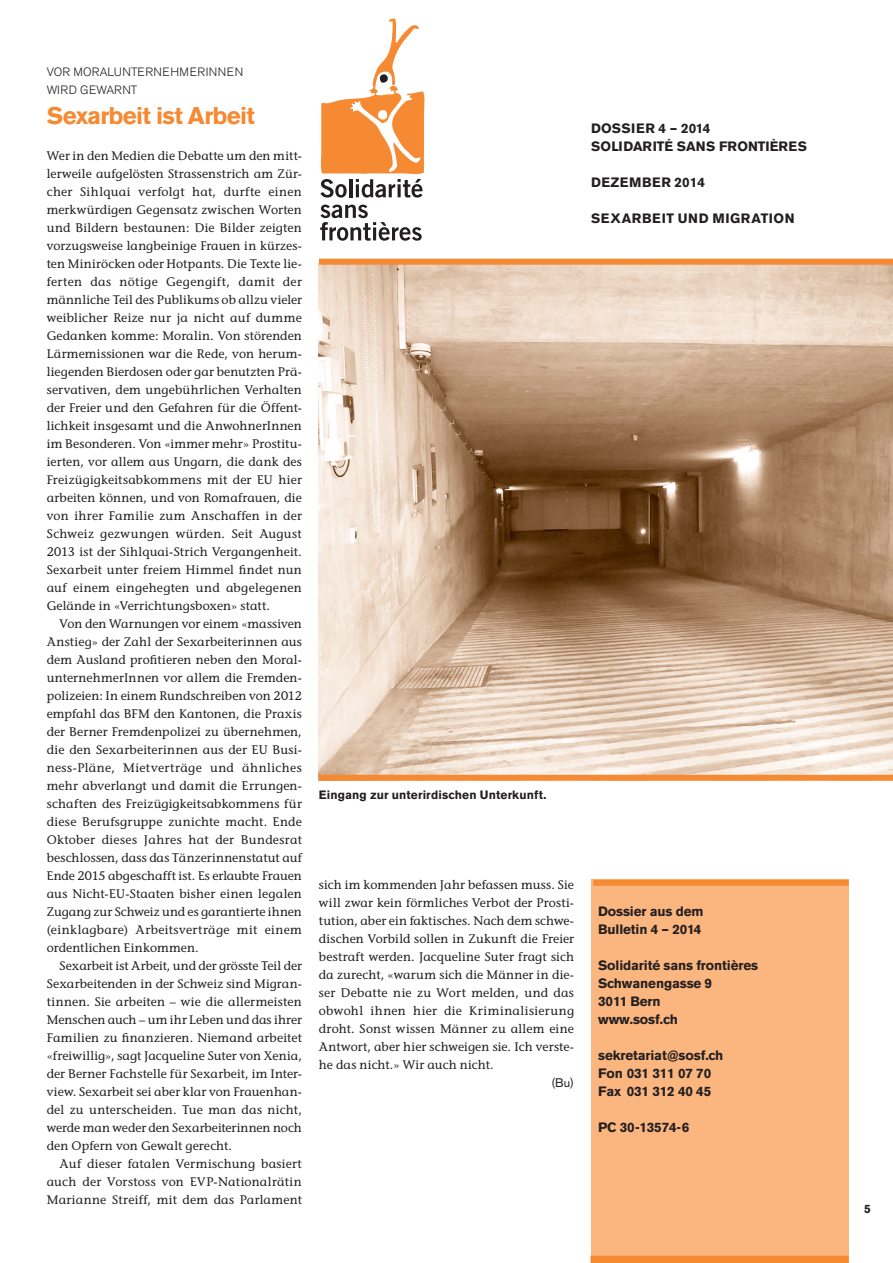
<style>
.page{position:relative;width:893px;height:1263px;background:#fff}
.page>*{position:absolute;margin:0;border:0;box-sizing:border-box;transform-origin:0 0}
.t1{font:700 24px "Akzidenz Grotesk BE";color:#f68a33}
.t2{font:700 13.5px/18px "Akzidenz Grotesk BE";color:#231f20}
.t3{font:700 13.5px "Akzidenz Grotesk BE";letter-spacing:.045em;color:#231f20}
.t4{font:700 13.5px "Akzidenz Grotesk BE";letter-spacing:.04em;color:#231f20}
.t5{font:12.3px/18px "Stone Informal";letter-spacing:.01em;color:#231f20;text-align:justify}
.t6{font:12.3px "Akzidenz Grotesk BE";color:#231f20}
.t7{font:700 12px "Akzidenz Grotesk BE";color:#231f20}
.t8{font:300 12px/18px "Akzidenz Grotesk BE";letter-spacing:.04em;color:#231f20}
</style>
<div class="page">
<div style="left:591px;top:880px;width:258px;height:383px;background:#fbb57e"></div>
<img style="left:319px;top:265px;width:574px;height:510px">
<div style="left:319px;top:259px;width:574px;height:6px;background:#f68a33"></div>
<svg style="left:320px;top:18px;width:104px;height:180px"></svg>
<svg style="left:320px;top:205px;width:102px;height:36px"></svg>
<div style="left:593px;top:880px;width:256px;height:6px;background:#f68a33"></div>
<div style="left:590px;top:1256px;width:259px;height:7px;background:#f68a33"></div>
<div style="left:319px;top:775px;width:574px;height:6px;background:#f68a33"></div>
<p class="t8" style="left:47px;top:64px;width:198px">VOR MORALUNTERNEHM ERI NNEN<br>WIRD GEWARNT</p>
<h1 class="t1" style="left:47px;top:101px;width:210px">Sexarbeit ist Arbeit</h1>
<p class="t5" style="left:47px;top:146px;width:257px">Wer in den Medien die Debatte um den mitt&shy;lerweile aufgelösten Strassenstrich am Zür&shy;cher Sihlquai verfolgt hat, durfte einen merkwürdigen Gegensatz zwischen Worten und Bildern bestaunen: Die Bilder zeigten vorzugsweise langbeinige Frauen in kürzes&shy;ten Miniröcken oder Hotpants. Die Texte lie&shy;ferten das nötige Gegengift, damit der männliche Teil des Publikums ob allzu vieler weiblicher Reize nur ja nicht auf dumme Gedanken komme: Moralin. Von störenden Lärmemissionen war die Rede, von herum&shy;liegenden Bierdosen oder gar benutzten Prä&shy;servativen, dem ungebührlichen Verhalten der Freier und den Gefahren für die Öffent&shy;lichkeit insgesamt und die AnwohnerInnen im Besonderen. Von «immer mehr» Prostitu&shy;ierten, vor allem aus Ungarn, die dank des Freizügigkeitsabkommens mit der EU hier arbeiten können, und von Romafrauen, die von ihrer Familie zum Anschaffen in der Schweiz gezwungen würden. Seit August 2013 ist der Sihlquai-Strich Vergangenheit.<br>Sexarbeit unter freiem Himmel findet nun auf einem eingehegten und abgelegenen Gelände in «Verrichtungsboxen» statt.</p>
<p class="t5" style="left:47px;top:614px;width:257px;text-indent:13px">Von den Warnungen vor einem «massiven Anstieg» der Zahl der Sexarbeiterinnen aus dem Ausland profitieren neben den Moral&shy;unternehmerInnen vor allem die Fremden&shy;polizeien: In einem Rundschreiben von 2012 empfahl das BFM den Kantonen, die Praxis der Berner Fremdenpolizei zu übernehmen, die den Sexarbeiterinnen aus der EU Busi&shy;ness-Pläne, Mietverträge und ähnliches mehr abverlangt und damit die Errungen&shy;schaften des Freizügigkeitsabkommens für diese Berufsgruppe zunichte macht. Ende Oktober dieses Jahres hat der Bundesrat beschlossen, dass das Tänzerinnenstatut auf Ende 2015 abgeschafft ist. Es erlaubte Frauen aus Nicht-EU-Staaten bisher einen legalen Zugang zur Schweiz und es garantierte ihnen (einklagbare) Arbeitsverträge mit einem ordentlichen Einkommen.</p>
<p class="t5" style="left:47px;top:957px;width:257px;text-indent:13px">Sexarbeit ist Arbeit, und der grösste Teil der Sexarbeitenden in der Schweiz sind Migran&shy;tinnen. Sie arbeiten – wie die allermeisten Menschen auch – um ihr Leben und das ihrer Familien zu finanzieren. Niemand arbeitet «freiwillig», sagt Jacqueline Suter von Xenia, der Berner Fachstelle für Sexarbeit, im Inter&shy;view. Sexarbeit sei aber klar von Frauenhan&shy;del zu unterscheiden. Tue man das nicht, werde man weder den Sexarbeiterinnen noch den Opfern von Gewalt gerecht.</p>
<p class="t5" style="left:47px;top:1155px;width:257px;text-indent:13px">Auf dieser fatalen Vermischung basiert auch der Vorstoss von EVP-Nationalrätin Marianne Streiff, mit dem das Parlament</p>
<p class="t7" style="left:319px;top:787px;width:229px">Eingang zur unterirdischen Unterkunft.</p>
<p class="t5" style="left:319px;top:875px;width:257px">sich im kommenden Jahr befassen muss. Sie will zwar kein förmliches Verbot der Prosti&shy;tution, aber ein faktisches. Nach dem schwe&shy;dischen Vorbild sollen in Zukunft die Freier bestraft werden. Jacqueline Suter fragt sich da zurecht, «warum sich die Männer in die&shy;ser Debatte nie zu Wort melden, und das obwohl ihnen hier die Kriminalisierung droht. Sonst wissen Männer zu allem eine Antwort, aber hier schweigen sie. Ich verste&shy;he das nicht.» Wir auch nicht.</p>
<p class="t6" style="left:551px;top:1075px;width:24px">(Bu)</p>
<p class="t2" style="left:591px;top:119px;width:218px">Dossier 4 – 2014<br>solidarité sans frontières</p>
<p class="t4" style="left:591px;top:174px;width:115px">Dezember 2014</p>
<p class="t3" style="left:591px;top:210px;width:205px">Sexarbeit und Migration</p>
<p class="t2" style="left:598px;top:902px;width:107px">Dossier aus dem<br>Bulletin 4 – 2014</p>
<p class="t2" style="left:598px;top:956px;width:161px">Solidarité sans frontières<br>Schwanengasse 9<br>3011 Bern<br>www.sosf.ch</p>
<p class="t2" style="left:598px;top:1046px;width:127px">sekretariat@sosf.ch<br>Fon 031 311 07 70<br>Fax 031 312 40 45</p>
<p class="t2" style="left:598px;top:1118px;width:93px">PC 30-13574-6</p>
<p class="t7" style="left:864px;top:1201px;width:8px">5</p>
</div>
